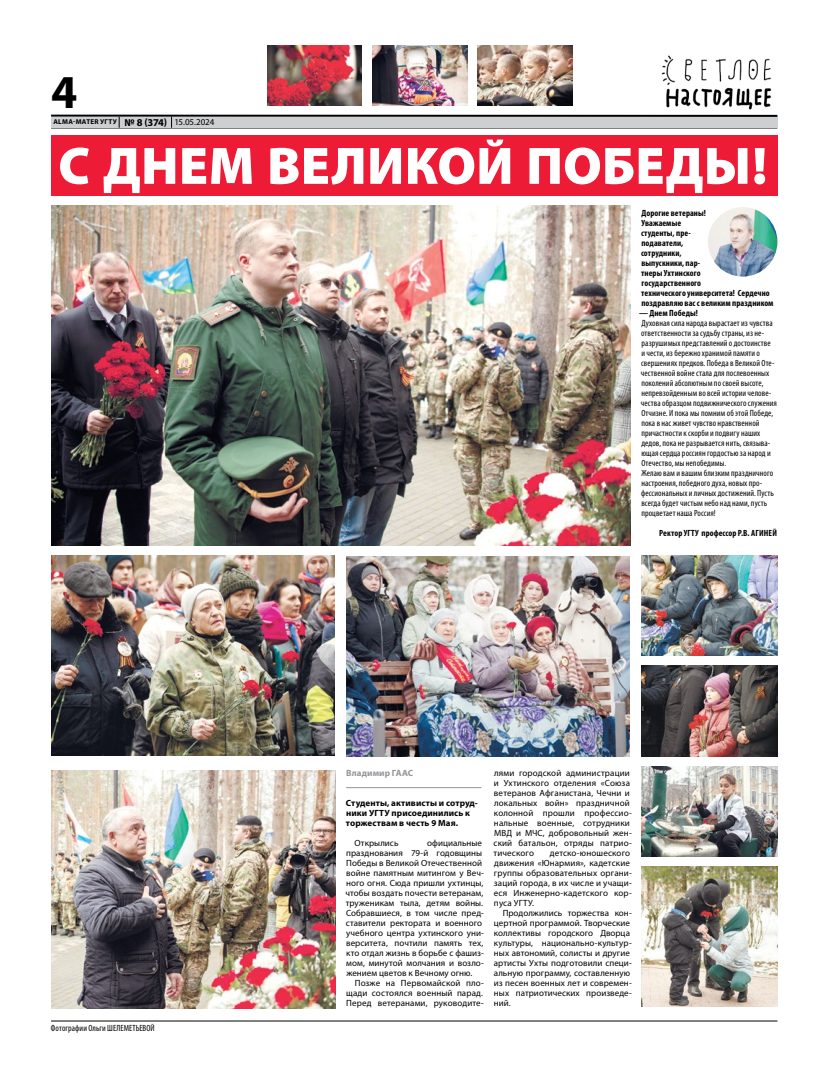
<style>
.page{position:relative;width:820px;height:1078px;background:#fff}
.page>*{position:absolute;margin:0;border:0;box-sizing:border-box;transform-origin:0 0}
.t1{font:900 53px "Myriad Pro";letter-spacing:.005em;color:#fff}
.t2{font:700 47.4px "Myriad Pro";color:#000}
.t3{font:9px/10px "Myriad Pro";letter-spacing:.01em;color:#000}
.t4{font:condensed 9px/10px "Myriad Pro";letter-spacing:.01em;color:#000}
.t5{font:700 condensed 9px/10px "Myriad Pro";letter-spacing:.005em;color:#000}
.t6{font:700 9px/10px "Myriad Pro";letter-spacing:.01em;color:#000}
.t7{font:700 9px "Myriad Pro";letter-spacing:.01em;color:#939598}
.t8{font:700 7px "Myriad Pro";letter-spacing:.04em;color:#000}
.s1{font-size:10.5px}
.s2{font-weight:400;font-size:9px}
</style>
<div class="page">
<hr style="left:51px;top:128px;width:726px;height:1px;background:#000">
<hr style="left:51px;top:115px;width:726px;height:2px;background:#000">
<div style="left:51px;top:117px;width:726px;height:11px;background:#cdcfd0"></div>
<svg style="left:171px;top:116px;width:1px;height:12px"></svg>
<hr style="left:51px;top:1020px;width:726px;height:1px;background:#000">
<img style="left:661px;top:55px;width:111px;height:55px">
<div style="left:51px;top:135px;width:726px;height:61px;background:#ed1b35"></div>
<img style="left:52px;top:205px;width:578px;height:340px">
<img style="left:51px;top:555px;width:283px;height:200px">
<img style="left:641px;top:766px;width:136px;height:89px">
<img style="left:641px;top:555px;width:136px;height:100px">
<img style="left:346px;top:556px;width:283px;height:199px">
<img style="left:641px;top:665px;width:136px;height:90px">
<img style="left:52px;top:770px;width:283px;height:237px">
<img style="left:372px;top:45px;width:95px;height:60px">
<img style="left:477px;top:45px;width:95px;height:60px">
<img style="left:267px;top:45px;width:94px;height:60px">
<img style="left:641px;top:866px;width:136px;height:139px">
<img style="left:707px;top:207px;width:70px;height:69px;border-radius:35px">
<hr style="left:346px;top:787px;width:135px;height:1px;background:#939598">
<h2 class="t2" style="left:51px;top:61px;width:28px">4</h2>
<p class="t8" style="left:53px;top:117px;width:162px">ALMA-MATER УГТУ <span class="s1">№ 8 (374)</span> <span class="s2">15.05.2024</span></p>
<h1 class="t1" style="left:58px;top:136px;width:710px">С ДНЕМ ВЕЛИКОЙ ПОБЕДЫ!</h1>
<p class="t4" style="left:51px;top:1022px;width:105px">Фотографии Ольги ШЕЛЕМЕТЬЕВОЙ</p>
<p class="t5" style="left:640px;top:207px;width:134px">Дорогие ветераны!<br>Уважаемые<br>студенты, пре-<br>подаватели,<br>сотрудники,<br>выпускники, пар-<br>тнеры Ухтинского<br>государственного<br>технического университета! Сердечно поздравляю вас с великим праздником</p>
<p class="t5" style="left:638px;top:307px;width:60px">— Днем Победы!</p>
<p class="t4" style="left:640px;top:317px;width:137px">Духовная сила народа вырастает из чувства ответственности за судьбу страны, из не&shy;разрушимых представлений о достоинстве<br>и чести, из бережно хранимой памяти о свершениях предков. Победа в Великой Оте&shy;чественной войне стала для послевоенных поколений абсолютным по своей высоте, непревзойденным во всей истории челове&shy;чества образцом подвижнического служения Отчизне. И пока мы помним об этой Победе, пока в нас живет чувство нравственной причастности к скорби и подвигу наших дедов, пока не разрывается нить, связыва&shy;ющая сердца россиян гордостью за народ и Отечество, мы непобедимы.<br>Желаю вам и вашим близким праздничного настроения, победного духа, новых про&shy;фессиональных и личных достижений. Пусть всегда будет чистым небо над нами, пусть процветает наша Россия!</p>
<p class="t5" style="left:659px;top:527px;width:119px">Ректор УГТУ профессор Р.В. АГИНЕЙ</p>
<p class="t7" style="left:346px;top:767px;width:68px">Владимир ГААС</p>
<p class="t6" style="left:346px;top:797px;width:133px">Студенты, активисты и сотруд&shy;ники УГТУ присоединились к торжествам в честь 9 Мая.</p>
<p class="t3" style="left:354px;top:837px;width:45px">Открылись</p>
<p class="t3" style="left:345px;top:837px;width:140px;text-indent:82px">официальные празднования 79-й годовщины<br>Победы в Великой Отечественной войне памятным митингом у Веч&shy;ного огня. Сюда пришли ухтинцы, чтобы воздать почести ветеранам, труженикам тыла, детям войны.<br>Собравшиеся, в том числе пред&shy;ставители ректората и военного учебного центра ухтинского уни&shy;верситета, почтили память тех, кто отдал жизнь в борьбе с фашиз&shy;мом, минутой молчания и возло&shy;жением цветов к Вечному огню.</p>
<p class="t3" style="left:346px;top:977px;width:139px;text-align:justify;text-indent:9px">Позже на Первомайской пло&shy;щади состоялся военный парад.<br>Перед ветеранами, руководите-</p>
<p class="t3" style="left:493px;top:767px;width:140px">лями городской администрации и Ухтинского отделения «Союза ветеранов Афганистана, Чечни и локальных войн» праздничной колонной прошли профессио&shy;нальные военные, сотрудники<br>МВД и МЧС, добровольный жен&shy;ский батальон, отряды патрио&shy;тического</p>
<p class="t3" style="left:493px;top:847px;width:139px;text-indent:56px">детско-юношеского движения «Юнармия», кадетские группы образовательных органи&shy;заций города, в их числе и учащи&shy;еся Инженерно-кадетского кор&shy;пуса УГТУ.</p>
<p class="t3" style="left:493px;top:907px;width:139px;text-indent:9px">Продолжились торжества кон&shy;цертной программой. Творческие коллективы городского Дворца культуры, национально-культур&shy;ных автономий, солисты и другие артисты Ухты подготовили специ&shy;альную программу, составленную из песен военных лет и современ&shy;ных патриотических произведе&shy;ний.</p>
</div>
